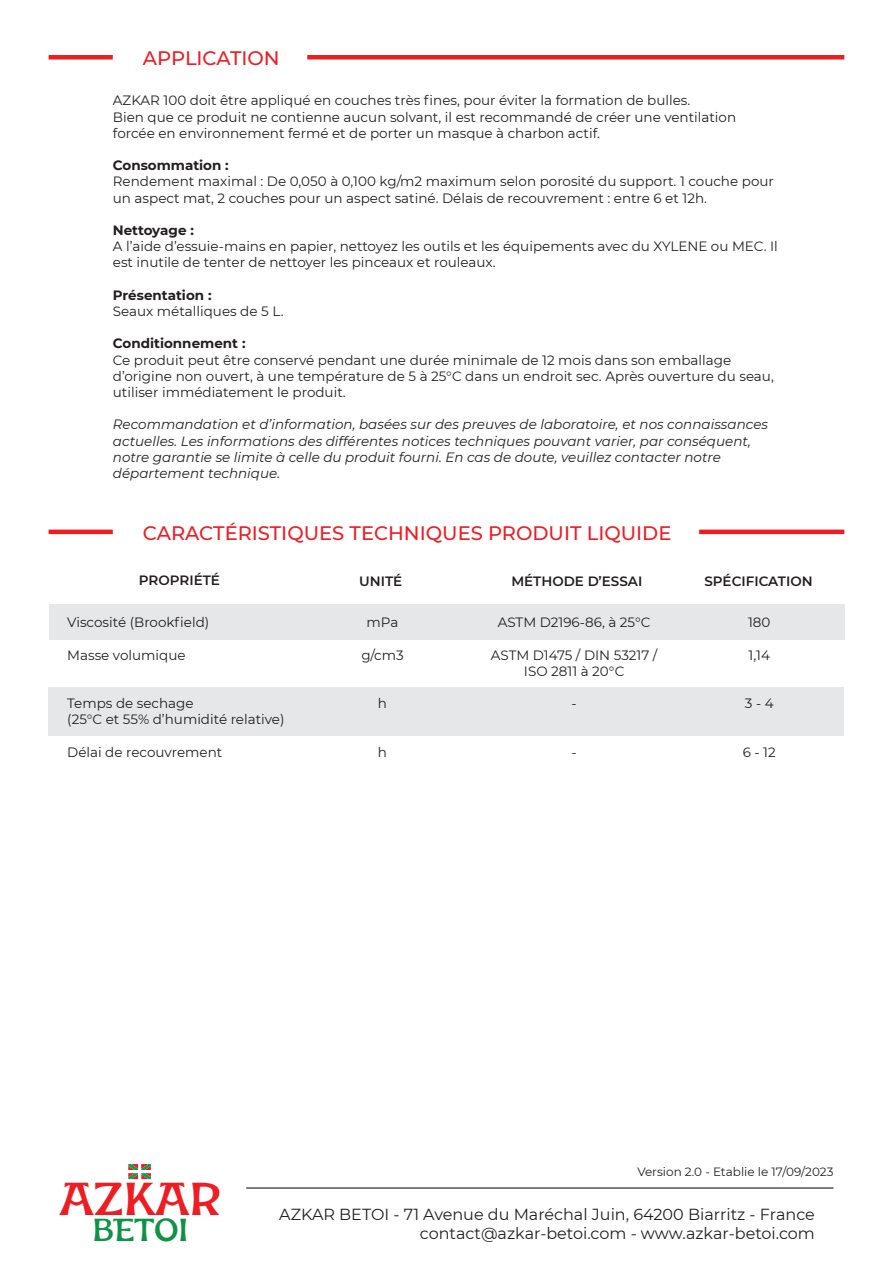
<style>
.page{position:relative;width:893px;height:1263px;background:#fff}
.page>*{position:absolute;margin:0;border:0;box-sizing:border-box;transform-origin:0 0}
.t1{font:43.05px "Karatext";color:#ee1d23}
.t2{font:29.7px "Karatext";color:#0d9344}
.t3{font:500 19.5px "Montserrat";color:#ee1d23}
.t4{font:16.05px/19.2px "Montserrat";color:#231f20;text-align:right}
.t5{font:13.5px/16.2px "Montserrat";color:#231f20}
.t6{font:italic 13.5px/16.2px "Montserrat";color:#231f20}
.t7{font:700 13.5px "Montserrat";color:#231f20}
.t8{font:600 13.5px "Montserrat";color:#231f20}
.t9{font:12px "Montserrat";color:#231f20}
</style>
<div class="page">
<div style="left:49px;top:55px;width:64px;height:5px;background:#ee1d23"></div>
<div style="left:307px;top:55px;width:537px;height:5px;background:#ee1d23"></div>
<div style="left:49px;top:604px;width:795px;height:36px;background:#e6e7e9"></div>
<div style="left:49px;top:687px;width:795px;height:48px;background:#e6e7e9"></div>
<hr style="left:49px;top:530px;width:64px;height:4px;background:#ee1d23">
<hr style="left:699px;top:530px;width:145px;height:4px;background:#ee1d23">
<svg style="left:128px;top:1164px;width:23px;height:15px"></svg>
<hr style="left:246px;top:1187px;width:587px;height:2px;background:#3e3e3f">
<h3 class="t3" style="left:143px;top:45px;width:138px">APPLICATION</h3>
<p class="t5" style="left:113px;top:92px;width:625px">AZKAR 100 doit être appliqué en couches très fines, pour éviter la formation de bulles.<br>Bien que ce produit ne contienne aucun solvant, il est recommandé de créer une ventilation forcée en environnement fermé et de porter un masque à charbon actif.</p>
<p class="t7" style="left:113px;top:156px;width:117px">Consommation :</p>
<p class="t5" style="left:113px;top:173px;width:663px">Rendement maximal : De 0,050 à 0,100 kg/m2 maximum selon porosité du support. 1 couche pour un aspect mat, 2 couches pour un aspect satiné. Délais de recouvrement : entre 6 et 12h.</p>
<p class="t7" style="left:113px;top:220px;width:82px">Nettoyage :</p>
<p class="t5" style="left:113px;top:238px;width:666px">A l’aide d’essuie-mains en papier, nettoyez les outils et les équipements avec du XYLENE ou MEC. Il est inutile de tenter de nettoyer les pinceaux et rouleaux.</p>
<p class="t7" style="left:113px;top:285px;width:100px">Présentation :</p>
<p class="t5" style="left:113px;top:303px;width:172px">Seaux métalliques de 5 L.</p>
<p class="t7" style="left:113px;top:334px;width:134px">Conditionnement :</p>
<p class="t5" style="left:113px;top:351px;width:662px">Ce produit peut être conservé pendant une durée minimale de 12 mois dans son emballage d’origine non ouvert, à une température de 5 à 25°C dans un endroit sec. Après ouverture du seau, utiliser immédiatement le produit.</p>
<p class="t6" style="left:113px;top:416px;width:657px">Recommandation et d’information, basées sur des preuves de laboratoire, et nos connaissances actuelles. Les informations des différentes notices techniques pouvant varier, par conséquent, notre garantie se limite à celle du produit fourni. En cas de doute, veuillez contacter notre département technique.</p>
<h3 class="t3" style="left:143px;top:519px;width:530px">CARACTÉRISTIQUES TECHNIQUES PRODUIT LIQUIDE</h3>
<p class="t8" style="left:139px;top:571px;width:82px">PROPRIÉTÉ</p>
<p class="t8" style="left:359px;top:571px;width:45px">UNITÉ</p>
<p class="t8" style="left:511px;top:571px;width:132px">MÉTHODE D’ESSAI</p>
<p class="t8" style="left:704px;top:571px;width:110px">SPÉCIFICATION</p>
<p class="t5" style="left:67px;top:614px;width:144px">Viscosité (Brookfield)</p>
<p class="t5" style="left:67px;top:646px;width:120px">Masse volumique</p>
<p class="t5" style="left:67px;top:695px;width:219px">Temps de sechage<br>(25°C et 55% d’humidité relative)</p>
<p class="t5" style="left:67px;top:743px;width:157px">Délai de recouvrement</p>
<p class="t5" style="left:498px;top:614px;width:154px">ASTM D2196-86, à 25°C</p>
<p class="t5" style="left:491px;top:646px;width:168px;text-align:center">ASTM D1475 / DIN 53217 /<br>ISO 2811 à 20°C</p>
<p class="t5" style="left:572px;top:695px;width:7px">-</p>
<p class="t5" style="left:748px;top:614px;width:24px">180</p>
<p class="t5" style="left:748px;top:646px;width:23px">1,14</p>
<p class="t5" style="left:745px;top:695px;width:30px">3 - 4</p>
<p class="t5" style="left:743px;top:743px;width:34px">6 - 12</p>
<p class="t5" style="left:367px;top:614px;width:33px">mPa</p>
<p class="t5" style="left:361px;top:646px;width:44px">g/cm3</p>
<p class="t5" style="left:378px;top:695px;width:11px">h</p>
<p class="t5" style="left:378px;top:743px;width:11px">h</p>
<p class="t5" style="left:572px;top:743px;width:7px">-</p>
<h1 class="t1" style="left:60px;top:1169px;width:163px">AZKAR</h1>
<h2 class="t2" style="left:92px;top:1209px;width:98px">BETOI</h2>
<p class="t9" style="left:637px;top:1163px;width:198px">Version 2.0 - Etablie le 17/09/2023</p>
<p class="t4" style="left:279px;top:1204px;width:537px">AZKAR BETOI - 71 Avenue du Maréchal Juin, 64200 Biarritz - France contact@azkar-betoi.com - www.azkar-betoi.com</p>
</div>
